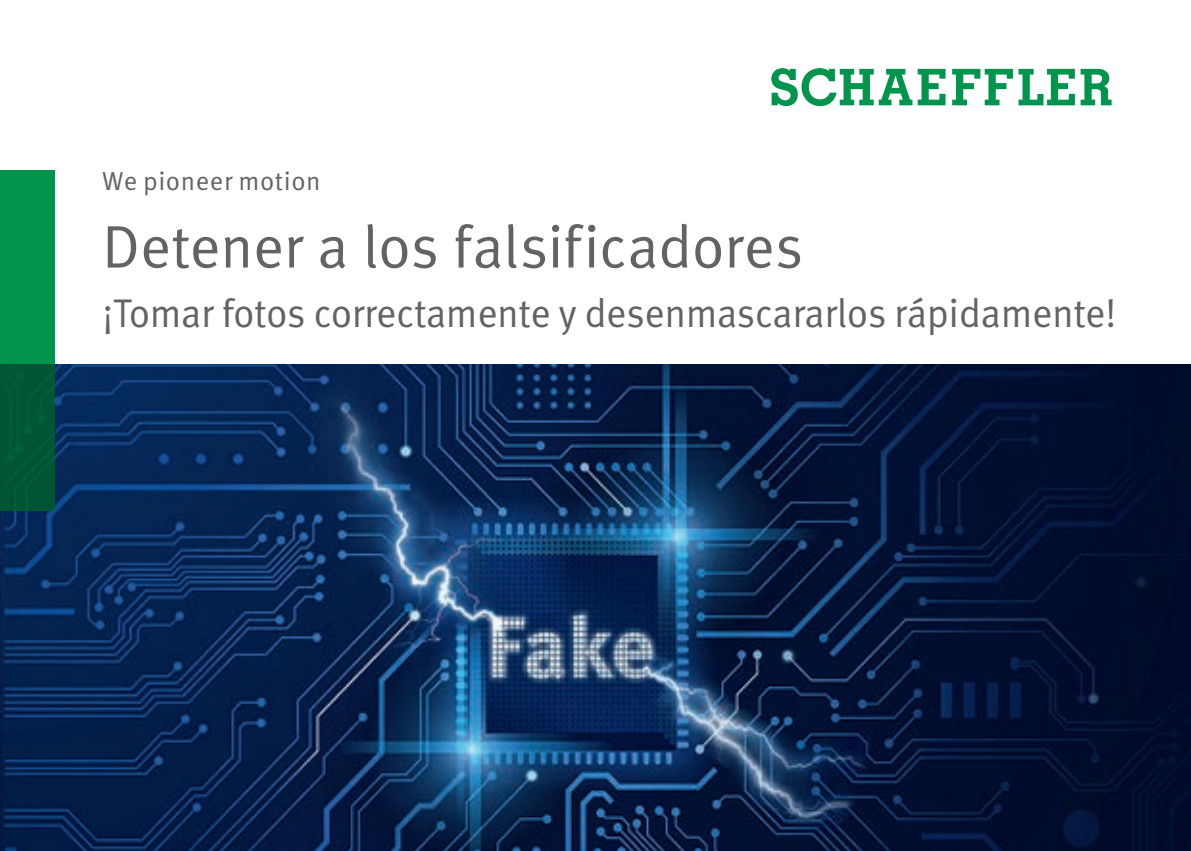
<style>
.page{position:relative;width:1191px;height:851px;background:#fff}
.page>*{position:absolute;margin:0;border:0;box-sizing:border-box;transform-origin:0 0}
.t1{font:60px "Schaeffler Meta";letter-spacing:-.01em;color:#636366}
.t2{font:40px "Schaeffler Meta";letter-spacing:-.01em;color:#636366}
.t3{font:26px "Schaeffler Meta";letter-spacing:.02em;color:#636366}
</style>
<div class="page">
<img style="left:0;top:364px;width:1191px;height:486px">
<svg style="left:1080px;top:69px;width:31px;height:36px"></svg>
<svg style="left:771px;top:68px;width:174px;height:38px"></svg>
<svg style="left:952px;top:69px;width:122px;height:36px"></svg>
<svg style="left:0;top:170px;width:54px;height:340px;background:#007942"></svg>
<p class="t3" style="left:102px;top:165px;width:220px">We pioneer motion</p>
<h1 class="t1" style="left:102px;top:210px;width:703px">Detener a los falsificadores</h1>
<p class="t2" style="left:102px;top:289px;width:1016px">¡Tomar fotos correctamente y desenmascararlos rápidamente!</p>
</div>
